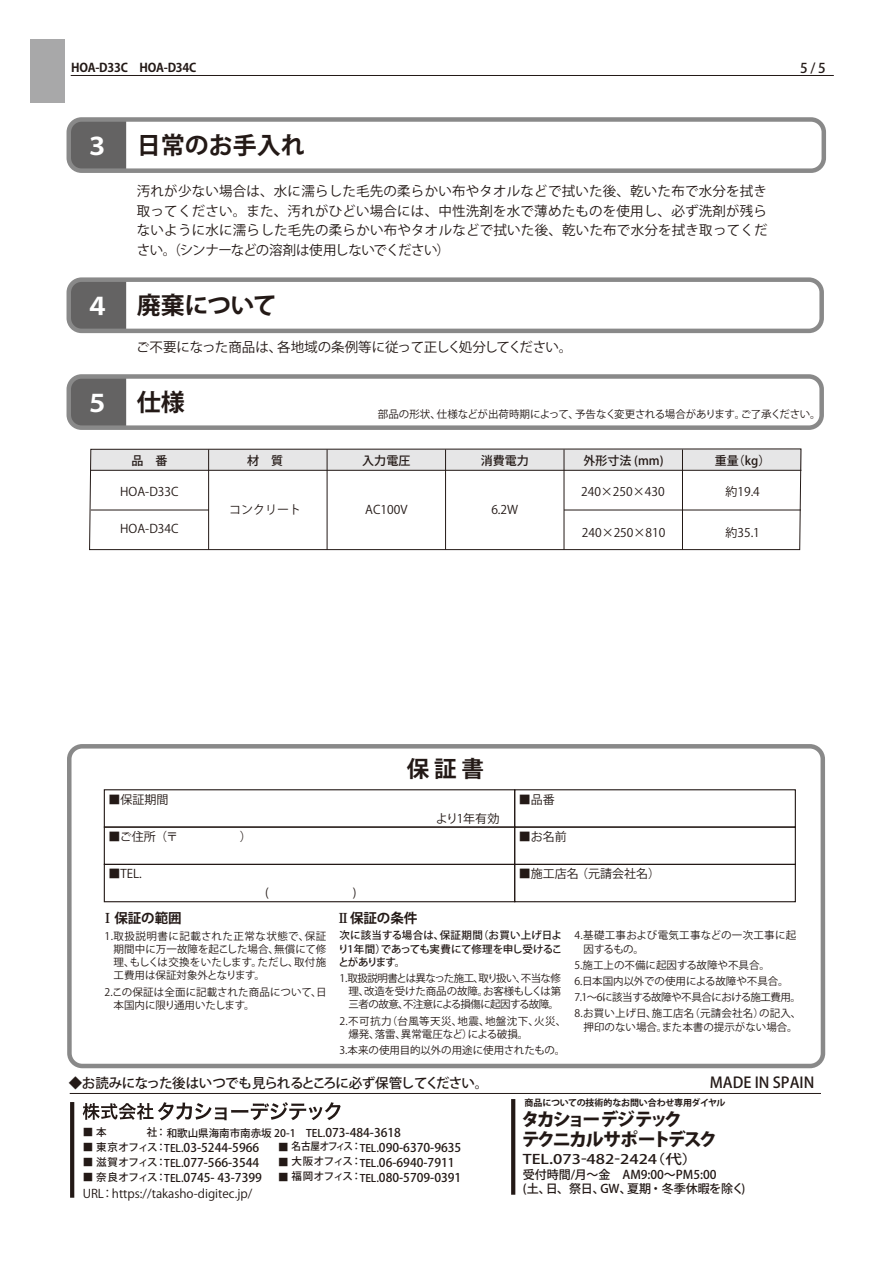
<style>
.page{position:relative;width:893px;height:1263px;background:#fff}
.page>*{position:absolute;margin:0;border:0;box-sizing:border-box;transform-origin:0 0}
.t1{font:700 24px "Koz Go Pro";color:#231916}
.t2{font:700 22.5px "Koz Go Pro";color:#231916}
.t3{font:800 18px/19.5px "Koz Go Pro";letter-spacing:-.125em;color:#231916}
.t4{font:500 15px "Koz Go Pro";color:#231916}
.t5{font:13.5px/19.5px "Koz Go Pro";color:#231916;text-align:justify}
.t6{font:500 13.5px "Koz Go Pro";letter-spacing:-.035em;color:#231916}
.t7{font:700 13.5px "Koz Go Pro";color:#231916}
.t8{font:500 13.2px "Koz Go Pro";color:#231916;scale:1.25 1}
.t9{font:500 12px/15px "Koz Go Pro";color:#231916}
.t10{font:12px "Koz Go Pro";color:#231916}
.t11{font:700 12px "Koz Go Pro";letter-spacing:-.02em;color:#231916}
.t12{font:12px "Koz Go Pr 6 N";color:#231916}
.t13{font:10.5px/13.2px "Koz Go Pro";color:#231916;text-align:justify}
.t14{font:500 10.5px/15px "Koz Go Pro";letter-spacing:-.005em;color:#231916;text-align:justify}
.t15{font:10.5px "Koz Go Pro";letter-spacing:-.03em;color:#231916}
.t16{font:10.5px/13.2px "Koz Go Pro";letter-spacing:.035em;color:#231916}
.t17{font:10.5px/13.2px "Koz Go Pro";letter-spacing:.03em;color:#231916}
.t18{font:500 10.5px "Koz Go Pro";letter-spacing:-.085em;color:#231916}
.t19{font:700 9px "Koz Go Pro";letter-spacing:-.02em;color:#231916}
.s1{color:#fff}
.s2{font-family:"Koz Min Pro"}
.s3{font-size:12px}
.s4{font-size:10.5px}
</style>
<div class="page">
<div style="left:72px;top:122px;width:54px;height:46px;background:#646363"></div>
<div style="left:67px;top:117px;width:759px;height:56px;border:4px solid #898989;border-radius:13px"></div>
<div style="left:72px;top:282px;width:54px;height:46px;background:#646363"></div>
<div style="left:67px;top:277px;width:757px;height:56px;border:4px solid #898989;border-radius:13px"></div>
<div style="left:72px;top:379px;width:54px;height:46px;background:#646363"></div>
<div style="left:67px;top:374px;width:757px;height:56px;border:4px solid #898989;border-radius:13px"></div>
<div style="left:30px;top:39px;width:34px;height:64px;background:#a8a8a9"></div>
<hr style="left:71px;top:75px;width:763px;height:1px;background:#231916">
<div style="left:67px;top:744px;width:758px;height:324px;border:4px solid #898989;border-radius:13px"></div>
<div style="left:104px;top:789px;width:411px;height:39px;border:1px solid #231916"></div>
<div style="left:514px;top:789px;width:282px;height:39px;border:1px solid #231916"></div>
<div style="left:104px;top:826px;width:411px;height:39px;border:1px solid #231916"></div>
<div style="left:514px;top:826px;width:282px;height:39px;border:1px solid #231916"></div>
<div style="left:104px;top:864px;width:411px;height:38px;border:1px solid #231916"></div>
<div style="left:514px;top:864px;width:282px;height:38px;border:1px solid #231916"></div>
<hr style="left:70px;top:1093px;width:751px;height:1px;background:#231916">
<svg style="left:511px;top:1099px;width:4px;height:96px"></svg>
<svg style="left:70px;top:1102px;width:4px;height:96px"></svg>
<svg style="left:83px;top:1102px;width:258px;height:18px"></svg>
<svg style="left:89px;top:449px;width:712px;height:101px"></svg>
<hr style="left:91px;top:470px;width:710px;height:1px;background:#231916">
<hr style="left:91px;top:510px;width:118px;height:1px;background:#231916">
<hr style="left:564px;top:510px;width:237px;height:1px;background:#231916">
<hr style="left:208px;top:449px;width:1px;height:101px;background:#231916">
<hr style="left:327px;top:449px;width:1px;height:101px;background:#231916">
<hr style="left:445px;top:449px;width:1px;height:101px;background:#231916">
<hr style="left:564px;top:449px;width:1px;height:101px;background:#231916">
<hr style="left:682px;top:449px;width:1px;height:101px;background:#231916">
<p class="t11" style="left:71px;top:60px;width:127px">HOA-D33C　HOA-D34C</p>
<p class="t6" style="left:800px;top:59px;width:27px">5 / 5</p>
<h1 class="t1" style="left:85px;top:130px;width:221px"><span class="s1">３</span> 日常のお手入れ</h1>
<p class="t5" style="left:137px;top:182px;width:632px">汚れが少ない場合は、水に濡らした毛先の柔らかい布やタオルなどで拭いた後、乾いた布で水分を拭き取ってください。また、汚れがひどい場合には、中性洗剤を水で薄めたものを使用し、必ず洗剤が残らないように水に濡らした毛先の柔らかい布やタオルなどで拭いた後、乾いた布で水分を拭き取ってください。（シンナーなどの溶剤は使用しないでください）</p>
<h1 class="t1" style="left:85px;top:290px;width:193px"><span class="s1">４</span> 廃棄について</h1>
<p class="t5" style="left:136px;top:338px;width:438px">ご不要になった商品は、各地域の条例等に従って正しく処分してください。</p>
<h1 class="t1" style="left:85px;top:387px;width:101px"><span class="s1">５</span> 仕様</h1>
<p class="t15" style="left:378px;top:407px;width:444px">部品の形状、仕様などが出荷時期によって、予告なく変更される場合があります。ご了承ください。</p>
<p class="t9" style="left:131px;top:454px;width:37px">品　番</p>
<p class="t9" style="left:247px;top:454px;width:37px">材　質</p>
<p class="t9" style="left:362px;top:454px;width:49px">入力電圧</p>
<p class="t9" style="left:481px;top:454px;width:49px">消費電力</p>
<p class="t9" style="left:584px;top:454px;width:82px">外形寸法 (mm)</p>
<p class="t9" style="left:715px;top:454px;width:57px">重量（kg）</p>
<p class="t10" style="left:581px;top:484px;width:85px">240×250×430</p>
<p class="t10" style="left:491px;top:502px;width:28px">6.2W</p>
<p class="t10" style="left:725px;top:484px;width:36px">約19.4</p>
<p class="t10" style="left:725px;top:525px;width:36px">約35.1</p>
<p class="t12" style="left:120px;top:485px;width:60px">HOA-D33C</p>
<p class="t12" style="left:120px;top:522px;width:60px">HOA-D34C</p>
<p class="t10" style="left:582px;top:525px;width:85px">240×250×810</p>
<p class="t10" style="left:229px;top:502px;width:73px">コンクリート</p>
<p class="t10" style="left:365px;top:502px;width:44px">AC100V</p>
<h2 class="t2" style="left:407px;top:755px;width:79px">保 証 書</h2>
<p class="t10" style="left:109px;top:791px;width:61px">■保証期間</p>
<p class="t10" style="left:519px;top:791px;width:37px">■品番</p>
<p class="t10" style="left:436px;top:811px;width:65px">より1年有効</p>
<p class="t10" style="left:109px;top:829px;width:145px">■ご住所（〒　　　　　）</p>
<p class="t10" style="left:519px;top:829px;width:49px">■お名前</p>
<p class="t10" style="left:109px;top:866px;width:35px">■TEL.</p>
<p class="t10" style="left:519px;top:866px;width:143px">■施工店名（元請会社名）</p>
<p class="t7" style="left:101px;top:909px;width:82px"><span class="s2">Ⅰ</span>保証の範囲</p>
<p class="t7" style="left:337px;top:909px;width:82px"><span class="s2">Ⅱ</span>保証の条件</p>
<p class="t13" style="left:114px;top:930px;width:214px;text-indent:-9px">1.取扱説明書に記載された正常な状態で、保証期間中に万一故障を起こした場合、無償にて修理、もしくは交換をいたします。ただし、取付施工費用は保証対象外となります。</p>
<p class="t13" style="left:114px;top:985px;width:215px;text-indent:-9px">2.この保証は全面に記載された商品について、日本国内に限り通用いたします。</p>
<p class="t14" style="left:338px;top:929px;width:226px;line-height:13.2px">次に該当する場合は、保証期間（お買い上げ日より1年間）であっても実費にて修理を申し受けることがあります。</p>
<p class="t13" style="left:348px;top:972px;width:214px;text-indent:-9px">1.取扱説明書とは異なった施工、取り扱い、不当な修理、改造を受けた商品の故障。お客様もしくは第三者の故意、不注意による損傷に起因する故障。</p>
<p class="t16" style="left:348px;top:1014px;width:219px;text-indent:-9px">2.不可抗力（台風等天災、地震、地盤沈下、火災、爆発、落雷、異常電圧など）による破損。</p>
<p class="t13" style="left:339px;top:1044px;width:227px">3.本来の使用目的以外の用途に使用されたもの。</p>
<p class="t6" style="left:69px;top:1074px;width:421px">◆お読みになった後はいつでも見られるところに必ず保管してください。</p>
<p class="t17" style="left:583px;top:929px;width:214px;text-indent:-9px">4.基礎工事および電気工事などの一次工事に起因するもの。</p>
<p class="t13" style="left:574px;top:957px;width:228px;line-height:16.2px;text-align:left">5.施工上の不備に起因する故障や不具合。<br>6.日本国内以外での使用による故障や不具合。<br>7.1～6に該当する故障や不具合における施工費用。<br>8.お買い上げ日、施工店名（元請会社名）の記入、</p>
<p class="t13" style="left:583px;top:1020px;width:216px">押印のない場合。また本書の提示がない場合。</p>
<h3 class="t4" style="left:710px;top:1073px;width:106px">MADE IN SPAIN</h3>
<p class="t14" style="left:83px;top:1125px;width:26px">■ 本</p>
<p class="t14" style="left:83px;top:1140px;width:77px">■ 東京オフィス</p>
<p class="t14" style="left:83px;top:1155px;width:77px">■ 滋賀オフィス</p>
<p class="t14" style="left:83px;top:1170px;width:77px">■ 奈良オフィス</p>
<p class="t14" style="left:147px;top:1126px;width:256px">社：和歌山県海南市南赤坂 20-1　TEL.<span class="s3">073-484-3618</span></p>
<p class="t9" style="left:164px;top:1140px;width:99px"><span class="s4">TEL.</span>03-5244-5966<br><span class="s4">TEL.</span>077-566-3544<br><span class="s4">TEL.</span>0745- 43-7399</p>
<p class="t14" style="left:156px;top:1140px;width:12px">：：：</p>
<p class="t18" style="left:278px;top:1140px;width:77px">■ 名古屋オフィス</p>
<p class="t9" style="left:360px;top:1140px;width:103px"><span class="s4">TEL.</span>090-6370-9635<br><span class="s4">TEL.</span>06-6940-7911<br><span class="s4">TEL.</span>080-5709-0391</p>
<p class="t14" style="left:351px;top:1139px;width:12px">：：：</p>
<p class="t14" style="left:278px;top:1154px;width:77px">■ 大阪オフィス</p>
<p class="t14" style="left:278px;top:1169px;width:77px">■ 福岡オフィス</p>
<p class="t10" style="left:83px;top:1185px;width:171px">URL：https://takasho-digitec.jp/</p>
<p class="t19" style="left:525px;top:1097px;width:202px">商品についての技術的なお問い合わせ専用ダイヤル</p>
<h3 class="t3" style="left:521px;top:1111px;width:197px">タカショーデジテック<br>テクニカルサポートデスク</h3>
<p class="t8" style="left:523px;top:1151px;width:142px">TEL.073-482-2424（代）</p>
<p class="t9" style="left:523px;top:1167px;width:224px;line-height:14.2px">受付時間/月～金　AM9:00～PM5:00<br>(土、日、祭日、GW、夏期・冬季休暇を除く)</p>
</div>
